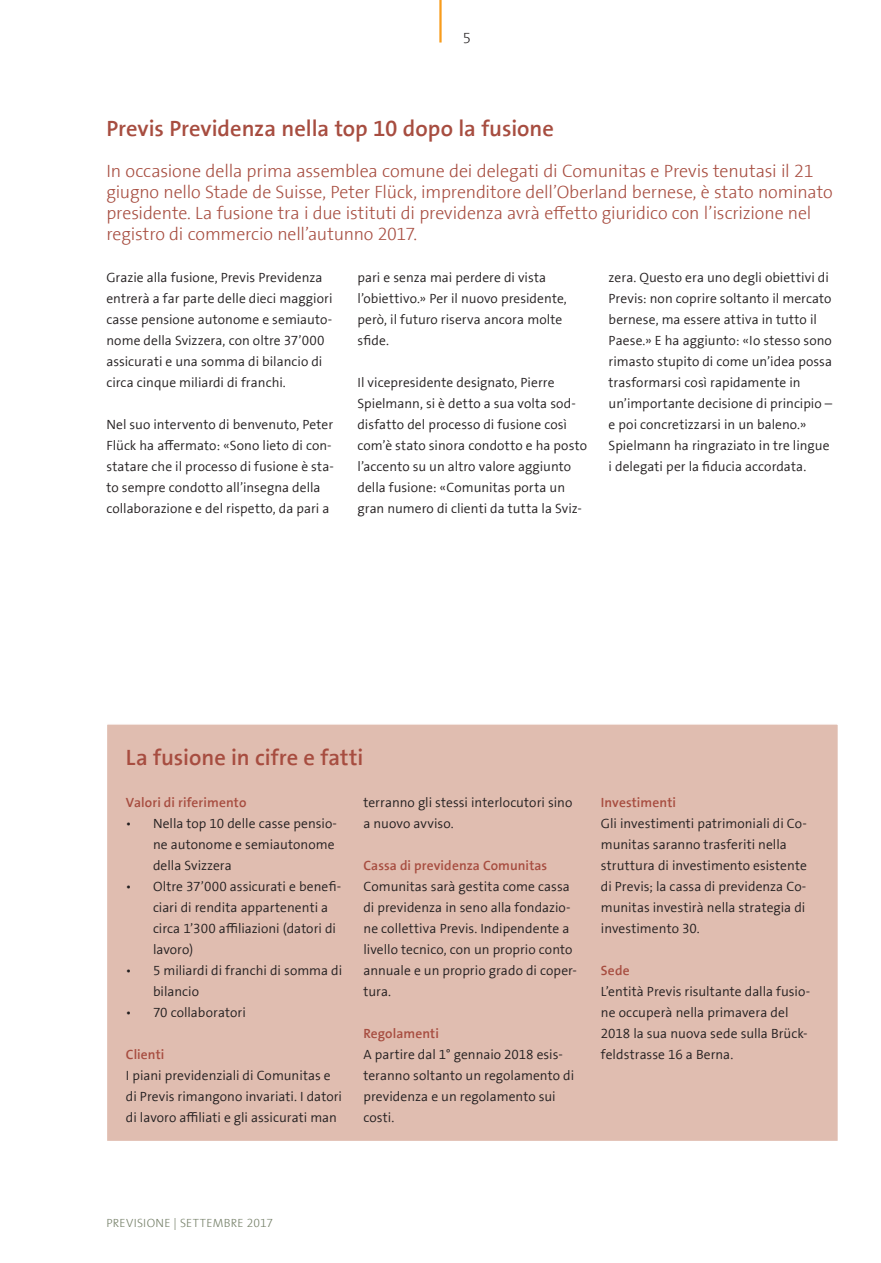
<style>
.page{position:relative;width:881px;height:1263px;background:#fff}
.page>*{position:absolute;margin:0;border:0;box-sizing:border-box;transform-origin:0 0}
.Überschrift_Kopie{font:300 22.5px "Previs The Sans";color:#a74d40}
.Überschrift{font:300 22.5px "Previs The Sans";color:#a74d40}
.Lead{font:300 18px/21px "Previs The Sans";letter-spacing:-.01em;color:#a74d40}
.t1{font:300 15px "Previs The Sans";color:#231f20}
.Lauftext{font:300 13.5px/21px "Previs The Sans";letter-spacing:.005em;color:#231f20}
.kleiner_Titel{font:300 13.5px "Previs The Sans";letter-spacing:.005em;color:#a74d40}
.t2{font:300 12px "Previs The Sans";letter-spacing:.02em;color:#737e66}
</style>
<div class="page">
<hr style="left:439px;top:0;width:2px;height:43px;background:#f89c1c">
<div style="left:106px;top:723px;width:732px;height:419px;background:#e0bdb0;border:2px solid #fff"></div>
<p class="t1" style="left:463px;top:30px;width:10px">5</p>
<p class="Überschrift_Kopie" style="left:106px;top:116px;width:449px">Previs Previdenza nella top 10 dopo la fusione</p>
<p class="Lead" style="left:106px;top:161px;width:708px">In occasione della prima assemblea comune dei delegati di Comunitas e Previs tenutasi il 21</p>
<p class="Lead" style="left:106px;top:182px;width:727px">giugno nello Stade de Suisse, Peter Flück, imprenditore dell’Oberland bernese, è stato nominato presidente. La fusione tra i due istituti di previdenza avrà effetto giuridico con l’iscrizione nel</p>
<p class="Lead" style="left:106px;top:224px;width:312px">registro di commercio nell’autunno 2017.</p>
<p class="Lauftext" style="left:106px;top:267px;width:227px">Grazie alla fusione, Previs Previdenza entrerà a far parte delle dieci maggiori casse pensione autonome e semiauto&shy;nome della Svizzera, con oltre 37’000 assicurati e una somma di bilancio di circa cinque miliardi di franchi.</p>
<p class="Lauftext" style="left:106px;top:414px;width:229px">Nel suo intervento di benvenuto, Peter Flück ha affermato: «Sono lieto di con&shy;statare che il processo di fusione è sta&shy;to sempre condotto all’insegna della collaborazione e del rispetto, da pari a</p>
<p class="Lauftext" style="left:357px;top:267px;width:211px">pari e senza mai perdere di vista l’obiettivo.» Per il nuovo presidente, però, il futuro riserva ancora molte</p>
<p class="Lauftext" style="left:357px;top:330px;width:33px">sfide.</p>
<p class="Lauftext" style="left:357px;top:372px;width:231px">Il vicepresidente designato, Pierre Spielmann, si è detto a sua volta sod&shy;disfatto del processo di fusione così com’è stato sinora condotto e ha posto l’accento su un altro valore aggiunto della fusione: «Comunitas porta un gran numero di clienti da tutta la Sviz-</p>
<p class="Lauftext" style="left:608px;top:267px;width:225px">zera. Questo era uno degli obiettivi di Previs: non coprire soltanto il mercato bernese, ma essere attiva in tutto il Paese.» E ha aggiunto: «Io stesso sono rimasto stupito di come un’idea possa trasformarsi così rapidamente in un’importante decisione di principio – e poi concretizzarsi in un baleno.» Spielmann ha ringraziato in tre lingue</p>
<p class="Lauftext" style="left:608px;top:456px;width:199px">i delegati per la fiducia accordata.</p>
<p class="Überschrift" style="left:126px;top:746px;width:239px">La fusione in cifre e fatti</p>
<p class="kleiner_Titel" style="left:126px;top:795px;width:122px">Valori di riferimento</p>
<p class="Lauftext" style="left:153px;top:813px;width:185px;text-indent:-27px">• Nella top 10 delle casse pensio&shy;ne autonome e semiautonome della Svizzera</p>
<p class="Lauftext" style="left:153px;top:876px;width:189px;text-indent:-27px">• Oltre 37’000 assicurati e benefi&shy;ciari di rendita appartenenti a circa 1’300 affiliazioni (datori di lavoro)</p>
<p class="Lauftext" style="left:153px;top:960px;width:191px;text-indent:-27px">• 5 miliardi di franchi di somma di bilancio</p>
<p class="Lauftext" style="left:126px;top:1002px;width:121px">• 70 collaboratori</p>
<p class="kleiner_Titel" style="left:126px;top:1047px;width:40px">Clienti</p>
<p class="Lauftext" style="left:126px;top:1065px;width:217px">I piani previdenziali di Comunitas e di Previs rimangono invariati. I datori di lavoro affiliati e gli assicurati man</p>
<p class="Lauftext" style="left:363px;top:792px;width:210px">terranno gli stessi interlocutori sino a nuovo avviso.</p>
<p class="kleiner_Titel" style="left:363px;top:858px;width:185px">Cassa di previdenza Comunitas</p>
<p class="Lauftext" style="left:363px;top:876px;width:215px">Comunitas sarà gestita come cassa di previdenza in seno alla fondazio&shy;ne collettiva Previs. Indipendente a livello tecnico, con un proprio conto annuale e un proprio grado di coper&shy;tura.</p>
<p class="kleiner_Titel" style="left:363px;top:1026px;width:77px">Regolamenti</p>
<p class="Lauftext" style="left:363px;top:1044px;width:212px">A partire dal 1° gennaio 2018 esis&shy;teranno soltanto un regolamento di previdenza e un regolamento sui costi.</p>
<p class="kleiner_Titel" style="left:600px;top:795px;width:76px">Investimenti</p>
<p class="Lauftext" style="left:600px;top:813px;width:207px">Gli investimenti patrimoniali di Co&shy;munitas saranno trasferiti nella struttura di investimento esistente di Previs; la cassa di previdenza Co&shy;munitas investirà nella strategia di investimento 30.</p>
<p class="kleiner_Titel" style="left:600px;top:963px;width:30px">Sede</p>
<p class="Lauftext" style="left:600px;top:981px;width:210px">L’entità Previs risultante dalla fusio&shy;ne occuperà nella primavera del<br>2018 la sua nuova sede sulla Brück&shy;feldstrasse 16 a Berna.</p>
<p class="t2" style="left:106px;top:1217px;width:168px">PREVISIONE | SETTEMBRE 2017</p>
</div>
